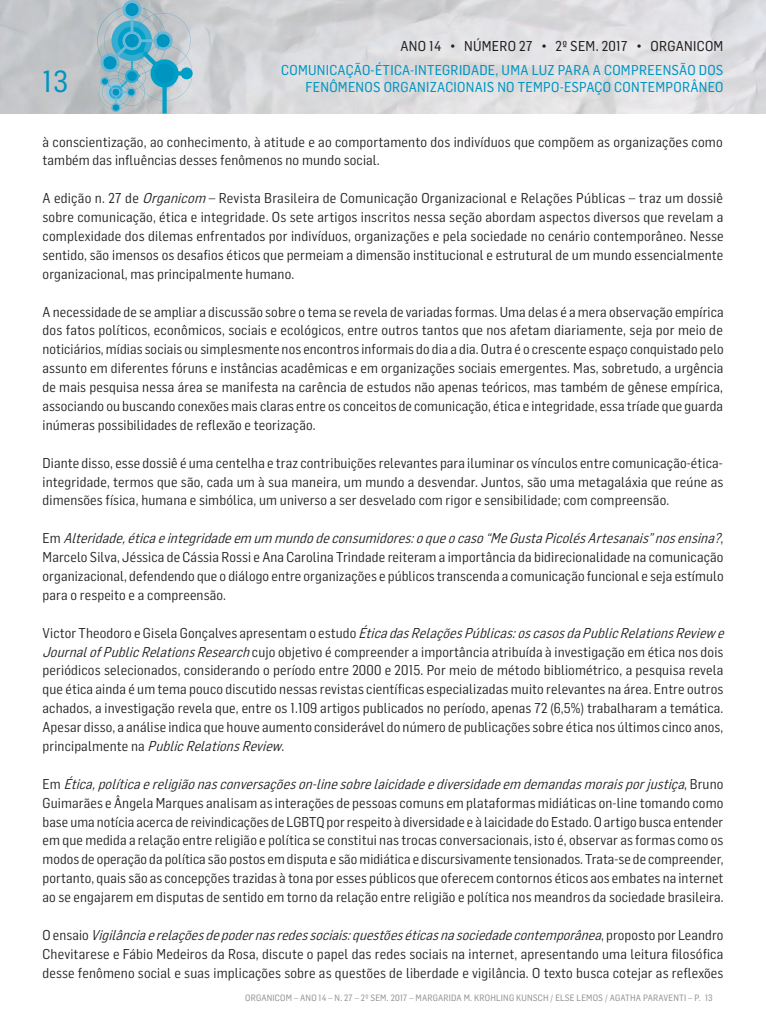
<style>
.page{position:relative;width:766px;height:1021px;background:#fff}
.page>*{position:absolute;margin:0;border:0;box-sizing:border-box;transform-origin:0 0}
.t1{font:30px "Flama Semicondensed Basic";color:#0095c1}
.Texto{font:14px/18.9px "Flama Semicondensed";letter-spacing:.01em;color:#231f20;text-align:justify}
.t2{font:14px/16.8px "Flama Semicondensed Basic";letter-spacing:.02em;color:#0095c1;text-align:right}
.t3{font:14px "Flama Semicondensed Basic";letter-spacing:.02em;color:#231f20}
.t4{font:9px "Flama Semicondensed Basic";letter-spacing:.02em;color:#929595}
.s1{font-style:italic}
.s2{color:#939598}
</style>
<div class="page">
<img style="left:0;top:0;width:765px;height:113px">
<svg style="left:97px;top:0;width:95px;height:113px;background:#8ab9c8"></svg>
<h1 class="t1" style="left:43px;top:62px;width:27px">13</h1>
<p class="t3" style="left:400px;top:37px;width:324px">ANO 14 • NÚMERO 27 • 2º SEM. 2017 • ORGANICOM</p>
<p class="t2" style="left:281px;top:61px;width:443px">COMUNICAÇÃO-ÉTICA-INTEGRIDADE, UMA LUZ PARA A COMPREENSÃO DOS<br>FENÔMENOS ORGANIZACIONAIS NO TEMPO-ESPAÇO CONTEMPORÂNEO</p>
<p class="Texto" style="left:43px;top:131px;width:681px">à conscientização, ao conhecimento, à atitude e ao comportamento dos indivíduos que compõem as organizações como também das influências desses fenômenos no mundo social.</p>
<p class="Texto" style="left:43px;top:188px;width:682px">A edição n. 27 de <span class="s1">Organicom</span> – Revista Brasileira de Comunicação Organizacional e Relações Públicas – traz um dossiê sobre comunicação, ética e integridade. Os sete artigos inscritos nessa seção abordam aspectos diversos que revelam a complexidade dos dilemas enfrentados por indivíduos, organizações e pela sociedade no cenário contemporâneo. Nesse sentido, são imensos os desafios éticos que permeiam a dimensão institucional e estrutural de um mundo essencialmente organizacional, mas principalmente humano.</p>
<p class="Texto" style="left:43px;top:301px;width:682px">A necessidade de se ampliar a discussão sobre o tema se revela de variadas formas. Uma delas é a mera observação empírica dos fatos políticos, econômicos, sociais e ecológicos, entre outros tantos que nos afetam diariamente, seja por meio de noticiários, mídias sociais ou simplesmente nos encontros informais do dia a dia. Outra é o crescente espaço conquistado pelo assunto em diferentes fóruns e instâncias acadêmicas e em organizações sociais emergentes. Mas, sobretudo, a urgência de mais pesquisa nessa área se manifesta na carência de estudos não apenas teóricos, mas também de gênese empírica, associando ou buscando conexões mais claras entre os conceitos de comunicação, ética e integridade, essa tríade que guarda inúmeras possibilidades de reflexão e teorização.</p>
<p class="Texto" style="left:43px;top:452px;width:682px">Diante disso, esse dossiê é uma centelha e traz contribuições relevantes para iluminar os vínculos entre comunicação-ética&shy;integridade, termos que são, cada um à sua maneira, um mundo a desvendar. Juntos, são uma metagaláxia que reúne as dimensões física, humana e simbólica, um universo a ser desvelado com rigor e sensibilidade; com compreensão.</p>
<p class="Texto" style="left:43px;top:528px;width:683px">E m <span class="s1">Alteridade,éticaeintegridadeem um mundodeconsumidores:oqueocaso“MeGustaPicolésArtesanais”nosensina?</span>, Marcelo Silva, Jéssica de Cássia Rossi e Ana Carolina Trindade reiteram a importância da bidirecionalidade na comunicação organizacional, defendendo que o diálogo entre organizações e públicos transcenda a comunicação funcional e seja estímulo para o respeito e a compreensão.</p>
<p class="Texto" style="left:43px;top:622px;width:687px;text-align:left">V i c t o r T h e o d o r o e G i s e l a G o n ç a l v e s a p r e s e n t a m o e s t u d o <span class="s1">ÉticadasRelaçõesPúblicas:oscasosdaPublicRelationsReview e JournalofPublicRelationsResearch</span>cujo objetivo é compreender a importância atribuída à investigação em ética nos dois periódicos selecionados, considerando o período entre 2000 e 2015. Por meio de método bibliométrico, a pesquisa revela que ética ainda é um tema pouco discutido nessas revistas científicas especializadas muito relevantes na área. Entre outros achados, a investigação revela que, entre os 1.109 artigos publicados no período, apenas 72 (6,5%) trabalharam a temática.<br>Apesar disso, a análise indica que houve aumento considerável do número de publicações sobre ética nos últimos cinco anos, p r i n c i p a l m e n t e n a <span class="s1">PublicRelationsReview</span>.</p>
<p class="Texto" style="left:43px;top:773px;width:682px">E m <span class="s1">Ética,políticaereligiãonasconversaçõeson-linesobrelaicidadeediversidadeem demandasmoraisporjustiça</span>, B r u n o Guimarães e Ângela Marques analisam as interações de pessoas comuns em plataformas midiáticas on-line tomando como base uma notícia acerca de reivindicações de LGBTQ por respeito à diversidade e à laicidade do Estado. O artigo busca entender em que medida a relação entre religião e política se constitui nas trocas conversacionais, isto é, observar as formas como os modos de operação da política são postos em disputa e são midiática e discursivamente tensionados. Trata-se de compreender, portanto, quais são as concepções trazidas à tona por esses públicos que oferecem contornos éticos aos embates na internet ao se engajarem em disputas de sentido em torno da relação entre religião e política nos meandros da sociedade brasileira.</p>
<p class="Texto" style="left:43px;top:924px;width:682px">O e n s a i o <span class="s1">Vigilânciaerelaçõesdepodernasredessociais:questõeséticasnasociedadecontemporânea</span>, p r o p o s t o p o r L e a n d r o Chevitarese e Fábio Medeiros da Rosa, discute o papel das redes sociais na internet, apresentando uma leitura filosófica desse fenômeno social e suas implicações sobre as questões de liberdade e vigilância. O texto busca cotejar as reflexões</p>
<p class="t4" style="left:245px;top:992px;width:469px">ORGANICOM – ANO 14 – N. 27 – 2º SEM. 2017 – MARGARIDA M. KROHLING KUNSCH / ELSE LEMOS / AGATHA PARAVENTI – P. <span class="s2">13</span></p>
</div>
